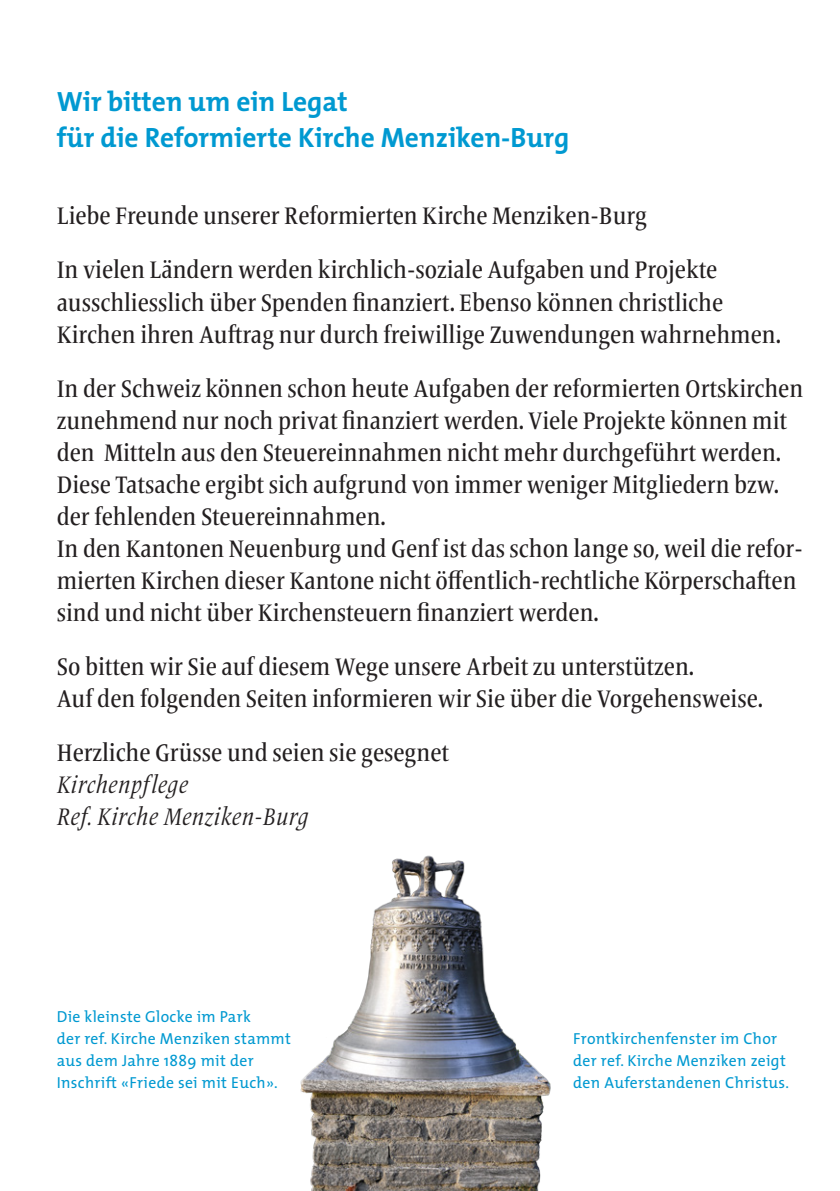
<style>
.page{position:relative;width:840px;height:1191px;background:#fff}
.page>*{position:absolute;margin:0;border:0;box-sizing:border-box;transform-origin:0 0}
.Titel{font:700 28px "The Mix";color:#0099d1}
.Grundtext{font:500 condensed 25px/32px "Frutiger Serif LT Pro";color:#231f20}
.Grundtexts_kursiv{font:italic condensed 25px "Frutiger Serif LT Pro";letter-spacing:.02em;color:#231f20}
.Legenden{font:16px/22px "The Mix";letter-spacing:.02em;color:#0099d1}
</style>
<div class="page">
<img style="left:300px;top:855px;width:251px;height:336px">
<p class="Titel" style="left:57px;top:78px;width:292px">Wir bitten um ein Legat</p>
<p class="Titel" style="left:57px;top:114px;width:514px">für die Reformierte Kirche Menziken-Burg</p>
<p class="Grundtext" style="left:57px;top:200px;width:591px">Liebe Freunde unserer Reformierten Kirche Menziken-Burg</p>
<p class="Grundtext" style="left:57px;top:254px;width:661px">In vielen Ländern werden kirchlich-soziale Aufgaben und Projekte</p>
<p class="Grundtext" style="left:57px;top:286px;width:667px">ausschliesslich über Spenden finanziert. Ebenso können christliche</p>
<p class="Grundtext" style="left:57px;top:318px;width:725px">Kirchen ihren Auftrag nur durch freiwillige Zuwendungen wahrnehmen.</p>
<p class="Grundtext" style="left:57px;top:372px;width:747px">In der Schweiz können schon heute Aufgaben der reformierten Ortskirchen zunehmend nur noch privat finanziert werden. Viele Projekte können mit den Mitteln aus den Steuereinnahmen nicht mehr durchgeführt werden.</p>
<p class="Grundtext" style="left:57px;top:468px;width:723px">Diese Tatsache ergibt sich aufgrund von immer weniger Mitgliedern bzw. der fehlenden Steuereinnahmen.</p>
<p class="Grundtext" style="left:57px;top:532px;width:747px">In den Kantonen Neuenburg und Genf ist das schon lange so, weil die refor&shy;mierten Kirchen dieser Kantone nicht öffentlich-rechtliche Körperschaften sind und nicht über Kirchensteuern finanziert werden.</p>
<p class="Grundtext" style="left:57px;top:650px;width:638px">So bitten wir Sie auf diesem Wege unsere Arbeit zu unterstützen.</p>
<p class="Grundtext" style="left:57px;top:682px;width:707px">Auf den folgenden Seiten informieren wir Sie über die Vorgehensweise.</p>
<p class="Grundtext" style="left:57px;top:736px;width:393px">Herzliche Grüsse und seien sie gesegnet</p>
<p class="Grundtexts_kursiv" style="left:57px;top:769px;width:133px">Kirchenpflege</p>
<p class="Grundtexts_kursiv" style="left:57px;top:801px;width:253px">Ref. Kirche Menziken-Burg</p>
<p class="Legenden" style="left:57px;top:1005px;width:195px">Die kleinste Glocke im Park</p>
<p class="Legenden" style="left:57px;top:1027px;width:235px">der ref. Kirche Menziken stammt</p>
<p class="Legenden" style="left:57px;top:1049px;width:198px">aus dem Jahre 1889 mit der</p>
<p class="Legenden" style="left:57px;top:1071px;width:222px">Inschrift «Friede sei mit Euch».</p>
<p class="Legenden" style="left:573px;top:1027px;width:217px">Frontkirchenfenster im Chor der ref. Kirche Menziken zeigt den Auferstandenen Christus.</p>
</div>
